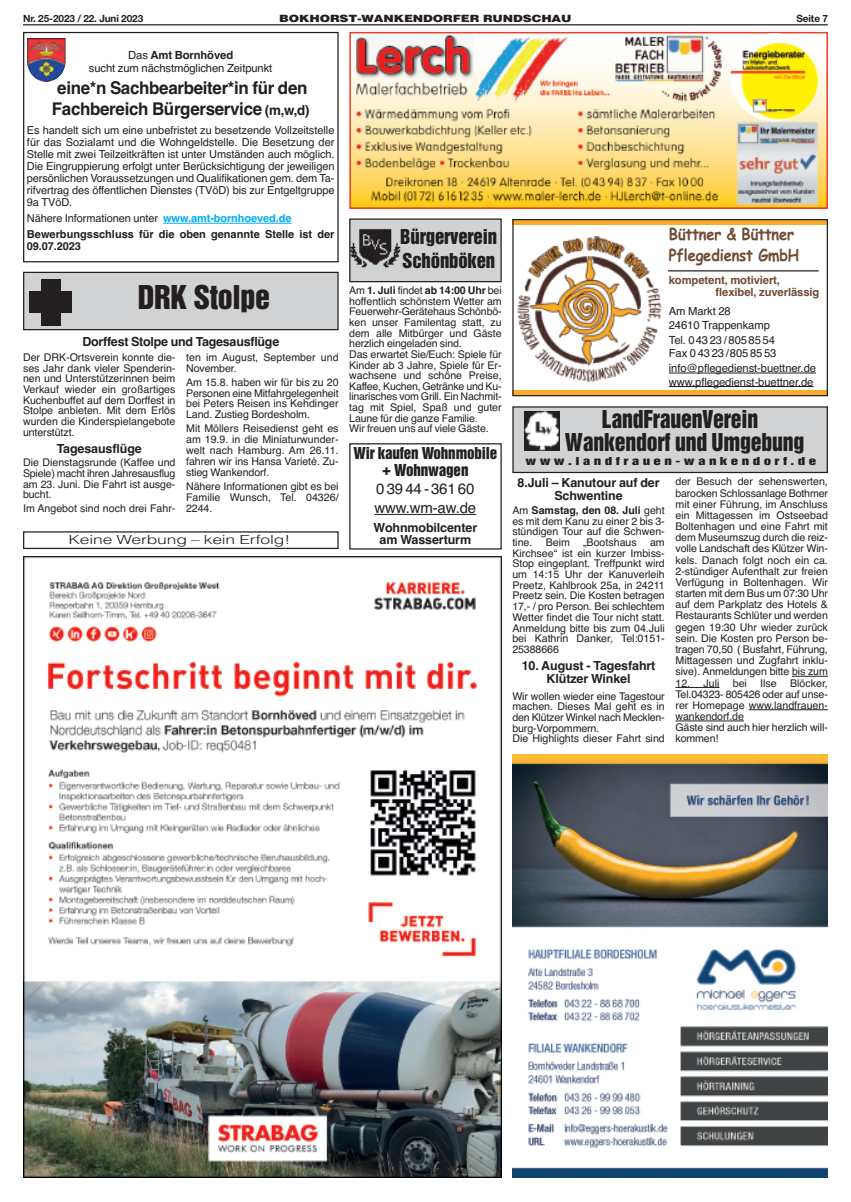
<style>
.page{position:relative;width:851px;height:1202px;background:#fff}
.page>*{position:absolute;margin:0;border:0;box-sizing:border-box;transform-origin:0 0}
.t1{font:30px "Helvetica Inserat";letter-spacing:-.01em;color:#231f20}
.t2{font:22.5px/22.5px "Helvetica Inserat LT Std";letter-spacing:-.01em;color:#231f20;text-align:center}
.t3{font:18.75px/23.8px "Helvetica Inserat LT Std";letter-spacing:-.01em;color:#231f20}
.t4{font:700 17.5px/21px "Helvetica";letter-spacing:-.02em;color:#231f20;text-align:center}
.t5{font:700 16.25px/21px "Comic Sans MS";letter-spacing:-.01em;color:#6f4b33;scale:.9 1}
.t6{font:15px/16.2px "Helvetica Inserat";letter-spacing:-.01em;color:#231f20;text-align:center}
.t7{font:15px/18.8px "Helvetica";letter-spacing:-.01em;color:#231f20}
.t8{font:700 12.5px/13.2px "Helvetica";letter-spacing:-.01em;color:#231f20;text-align:center}
.t9{font:300 12.5px "Helvetica";letter-spacing:-.01em;color:#231f20;scale:1.4 1}
.t10{font:11.25px/13.5px "Helvetica";letter-spacing:-.01em;color:#231f20}
.t11{font:700 11.25px/12.5px "Helvetica";letter-spacing:-.01em;color:#6f4b33}
.t12{font:11px/12px "Helvetica";letter-spacing:-.01em;color:#231f20;text-align:justify}
.t13{font:700 11px/16px "Helvetica";color:#231f20}
.t14{font:10.62px/10.6px "Helvetica";letter-spacing:-.005em;color:#231f20;text-align:justify}
.t15{font:900 10px "Helvetica LT Std";letter-spacing:-.01em;color:#231f20;scale:1.25 1}
.t16{font:700 10px "Helvetica Neue";letter-spacing:-.01em;color:#231f20}
.t17{font:10px "Helvetica Inserat LT Std";letter-spacing:.23em;color:#231f20;scale:1.5 1}
.s1{font-weight:700}
.s2{font-size:13.75px}
.s3{font-weight:400}
.s4{color:#00aeef}
</style>
<div class="page">
<hr style="left:23px;top:24px;width:804px;height:1px;background:#231f20">
<img style="left:352px;top:35px;width:472px;height:171px">
<div style="left:349px;top:32px;width:478px;height:177px;border:2px solid #ef3c25"></div>
<img style="left:761px;top:33px;width:57px;height:88px">
<div style="left:349px;top:443px;width:152px;height:106px;border:1px solid #231f20"></div>
<hr style="left:374px;top:514px;width:102px;height:1px;background:#231f20">
<div style="left:512px;top:390px;width:315px;height:6px;background:#faab27"></div>
<div style="left:512px;top:219px;width:315px;height:6px;background:#faab27"></div>
<div style="left:512px;top:219px;width:315px;height:177px;border:1px solid #231f20"></div>
<img style="left:517px;top:236px;width:145px;height:146px">
<hr style="left:668px;top:372px;width:148px;height:1px;background:#231f20">
<hr style="left:668px;top:386px;width:145px;height:1px;background:#231f20">
<hr style="left:668px;top:270px;width:150px;height:1px;background:#231f20">
<img style="left:512px;top:754px;width:315px;height:423px">
<img style="left:23px;top:556px;width:478px;height:620px">
<div style="left:23px;top:32px;width:315px;height:230px;border:1px solid #231f20"></div>
<hr style="left:163px;top:223px;width:128px;height:1px;background:#00aeef">
<img style="left:27px;top:38px;width:39px;height:44px">
<div style="left:24px;top:272px;width:314px;height:57px;background:#d1d2d4"></div>
<div style="left:23px;top:272px;width:315px;height:58px;border:1px solid #231f20"></div>
<div style="left:30px;top:291px;width:42px;height:22px;background:#231f20"></div>
<div style="left:41px;top:278px;width:19px;height:47px;background:#231f20"></div>
<div style="left:350px;top:219px;width:151px;height:62px;background:#d1d2d4"></div>
<div style="left:349px;top:218px;width:152px;height:64px;border:1px solid #231f20"></div>
<img style="left:349px;top:225px;width:52px;height:45px">
<div style="left:513px;top:407px;width:314px;height:65px;background:#d1d2d4"></div>
<div style="left:512px;top:406px;width:315px;height:67px;border:1px solid #231f20"></div>
<div style="left:524px;top:411px;width:36px;height:39px;background:#231f20"></div>
<img style="left:524px;top:411px;width:35px;height:39px">
<hr style="left:791px;top:676px;width:36px;height:1px;background:#231f20">
<hr style="left:675px;top:687px;width:44px;height:1px;background:#231f20">
<hr style="left:748px;top:709px;width:79px;height:1px;background:#231f20">
<hr style="left:675px;top:720px;width:68px;height:1px;background:#231f20">
<div style="left:23px;top:531px;width:315px;height:18px;border:1px solid #231f20"></div>
<p class="t16" style="left:23px;top:11px;width:122px">Nr. 25-2023 / 22. Juni 2023</p>
<p class="t15" style="left:279px;top:15px;width:235px">BOKHORST-WANKENDORFER RUNDSCHAU</p>
<p class="t16" style="left:796px;top:11px;width:33px">Seite 7</p>
<p class="t10" style="left:89px;top:48px;width:185px;text-align:center">Das <span class="s1">Amt Bornhöved<br></span>sucht zum nächstmöglichen Zeitpunkt</p>
<p class="t4" style="left:52px;top:77px;width:259px">eine*n Sachbearbeiter*in für den<br>Fachbereich Bürgerservice <span class="s2">(m,w,d)</span></p>
<p class="t12" style="left:27px;top:124px;width:309px">Es handelt sich um eine unbefristet zu besetzende Vollzeitstelle für das Sozialamt und die Wohngeldstelle. Die Besetzung der Stelle mit zwei Teilzeitkräften ist unter Umständen auch möglich.<br>Die Eingruppierung erfolgt unter Berücksichtigung der jeweiligen persönlichen Voraussetzungen und Qualifikationen gem. dem Ta&shy;rifvertrag des öffentlichen Dienstes (TVöD) bis zur Entgeltgruppe 9a TVöD.</p>
<p class="t13" style="left:27px;top:210px;width:309px"><span class="s3">Nähere Informationen unter</span> <span class="s4">www.amt-bornhoeved.de<br></span>Bewerbungsschluss für die oben genannte Stelle ist der</p>
<p class="t13" style="left:27px;top:238px;width:56px">09.07.2023</p>
<p class="t1" style="left:138px;top:285px;width:134px">DRK Stolpe</p>
<p class="t8" style="left:82px;top:335px;width:198px">Dorffest Stolpe und Tagesausflüge</p>
<p class="t14" style="left:23px;top:352px;width:154px">Der DRK-Ortsverein konnte die&shy;ses Jahr dank vieler Spenderin&shy;nen und Unterstützerinnen beim Verkauf wieder ein großartiges Kuchenbuffet auf dem Dorffest in Stolpe anbieten. Mit dem Erlös wurden die Kinderspielangebote unterstützt.</p>
<p class="t8" style="left:57px;top:441px;width:87px">Tagesausflüge</p>
<p class="t14" style="left:23px;top:457px;width:154px">Die Dienstagsrunde (Kaffee und Spiele) macht ihren Jahresausflug am 23. Juni. Die Fahrt ist ausge&shy;bucht.</p>
<p class="t14" style="left:23px;top:502px;width:154px">Im Angebot sind noch drei Fahr-</p>
<p class="t14" style="left:186px;top:351px;width:154px;line-height:11px">ten im August, September und<br>November.</p>
<p class="t14" style="left:186px;top:376px;width:154px;line-height:11px">Am 15.8. haben wir für bis zu 20<br>Personen eine Mitfahrgelegenheit bei Peters Reisen ins Kehdinger Land. Zustieg Bordesholm.</p>
<p class="t14" style="left:186px;top:423px;width:154px;line-height:11px">Mit Möllers Reisedienst geht es am 19.9. in die Miniaturwunder&shy;welt nach Hamburg. Am 26.11. fahren wir ins Hansa Varieté. Zu&shy;stieg Wankendorf.</p>
<p class="t14" style="left:186px;top:480px;width:154px;line-height:11px">Nähere Informationen gibt es bei Familie Wunsch, Tel. 04326/ 2244.</p>
<p class="t9" style="left:68px;top:529px;width:160px">Keine Werbung – kein Erfolg!</p>
<p class="t3" style="left:400px;top:225px;width:98px">Bürgerverein<br>Schönböken</p>
<p class="t14" style="left:349px;top:285px;width:154px;text-align:left">Am <span class="s1">1. Juli</span> findet <span class="s1">ab 14:00 Uhr</span> bei hoffentlich schönstem Wetter am<br>Feuerwehr-Gerätehaus Schönbö&shy;ken unser Familentag statt, zu dem alle Mitbürger und Gäste herzlich eingeladen sind.<br>Das erwartet Sie/Euch: Spiele für<br>Kinder ab 3 Jahre, Spiele für Er&shy;wachsene und schöne Preise,<br>Kaffee, Kuchen, Getränke und Ku&shy;linarisches vom Grill. Ein Nachmit&shy;tag mit Spiel, Spaß und guter<br>Laune für die ganze Familie.<br>Wir freuen uns auf viele Gäste.</p>
<p class="t6" style="left:353px;top:446px;width:145px">Wir kaufen Wohnmobile + Wohnwagen</p>
<p class="t7" style="left:374px;top:480px;width:103px">03944-36160 www.wm-aw.de</p>
<p class="t8" style="left:373px;top:521px;width:105px;line-height:12.5px">Wohnmobilcenter am Wasserturm</p>
<p class="t5" style="left:668px;top:224px;width:146px">Büttner &amp; Büttner<br>Pflegedienst GmbH</p>
<p class="t11" style="left:715px;top:273px;width:105px;text-indent:-47px">kompetent, motiviert, flexibel, zuverlässig</p>
<p class="t10" style="left:668px;top:304px;width:103px">Am Markt 28<br>24610 Trappenkamp</p>
<p class="t10" style="left:668px;top:333px;width:109px">Tel. 043 23 / 805 85 54<br>Fax 0 43 23 /805 85 53</p>
<p class="t10" style="left:668px;top:361px;width:149px">info@pflegedienst-buettner.de www.pflegedienst-buettner.de</p>
<p class="t2" style="left:565px;top:409px;width:241px">LandFrauenVerein<br>Wankendorf und Umgebung</p>
<p class="t17" style="left:525px;top:456px;width:195px">www.landfrauen-wankendorf.de</p>
<p class="t8" style="left:517px;top:476px;width:143px">8.Juli – Kanutour auf der<br>Schwentine</p>
<p class="t14" style="left:512px;top:505px;width:154px">Am <span class="s1">Samstag, den 08. Juli</span> geht es mit dem Kanu zu einer 2 bis 3- stündigen Tour auf die Schwen&shy;tine. Beim „Bootshaus am Kirchsee“ ist ein kurzer Imbiss-Stop eingeplant. Treffpunkt wird um 14:15 Uhr der Kanuverleih Preetz, Kahlbrook 25a, in 24211<br>Preetz sein. Die Kosten betragen 17,- / pro Person. Bei schlechtem Wetter findet die Tour nicht statt.<br>Anmeldung bitte bis zum 04.Juli bei Kathrin Danker, Tel:0151- 25388666</p>
<p class="t8" style="left:521px;top:659px;width:135px">10. August - Tagesfahrt<br>Klützer Winkel</p>
<p class="t14" style="left:512px;top:690px;width:154px;text-align:left">Wir wollen wieder eine Tagestour machen. Dieses Mal geht es in den Klützer Winkel nach Mecklen&shy;burg-Vorpommern.<br>Die Highlights dieser Fahrt sind</p>
<p class="t14" style="left:675px;top:476px;width:154px;line-height:11.1px">der Besuch der sehenswerten, barocken Schlossanlage Bothmer mit einer Führung, im Anschluss ein Mittagessen im Ostseebad Boltenhagen und eine Fahrt mit dem Museumszug durch die reiz&shy;volle Landschaft des Klützer Win&shy;kels. Danach folgt noch ein ca.<br>2-stündiger Aufenthalt zur freien Verfügung in Boltenhagen. Wir starten mit dem Bus um 07:30 Uhr auf dem Parkplatz des Hotels &amp; Restaurants Schlüter und werden gegen 19:30 Uhr wieder zurück sein. Die Kosten pro Person be&shy;tragen 70,50 ( Busfahrt, Führung, Mittagessen und Zugfahrt inklu&shy;sive). Anmeldungen bitte bis zum</p>
<p class="t14" style="left:675px;top:677px;width:45px">12. Juli</p>
<p class="t14" style="left:732px;top:677px;width:16px">bei</p>
<p class="t14" style="left:760px;top:677px;width:18px">Ilse</p>
<p class="t14" style="left:675px;top:677px;width:154px;line-height:11.1px;text-align:left;text-indent:115px">Blöcker,<br>Tel.04323- 805426 oder auf unse&shy;rer Homepage www.landfrauen&shy;wankendorf.de<br>Gäste sind auch hier herzlich will&shy;kommen!</p>
</div>
